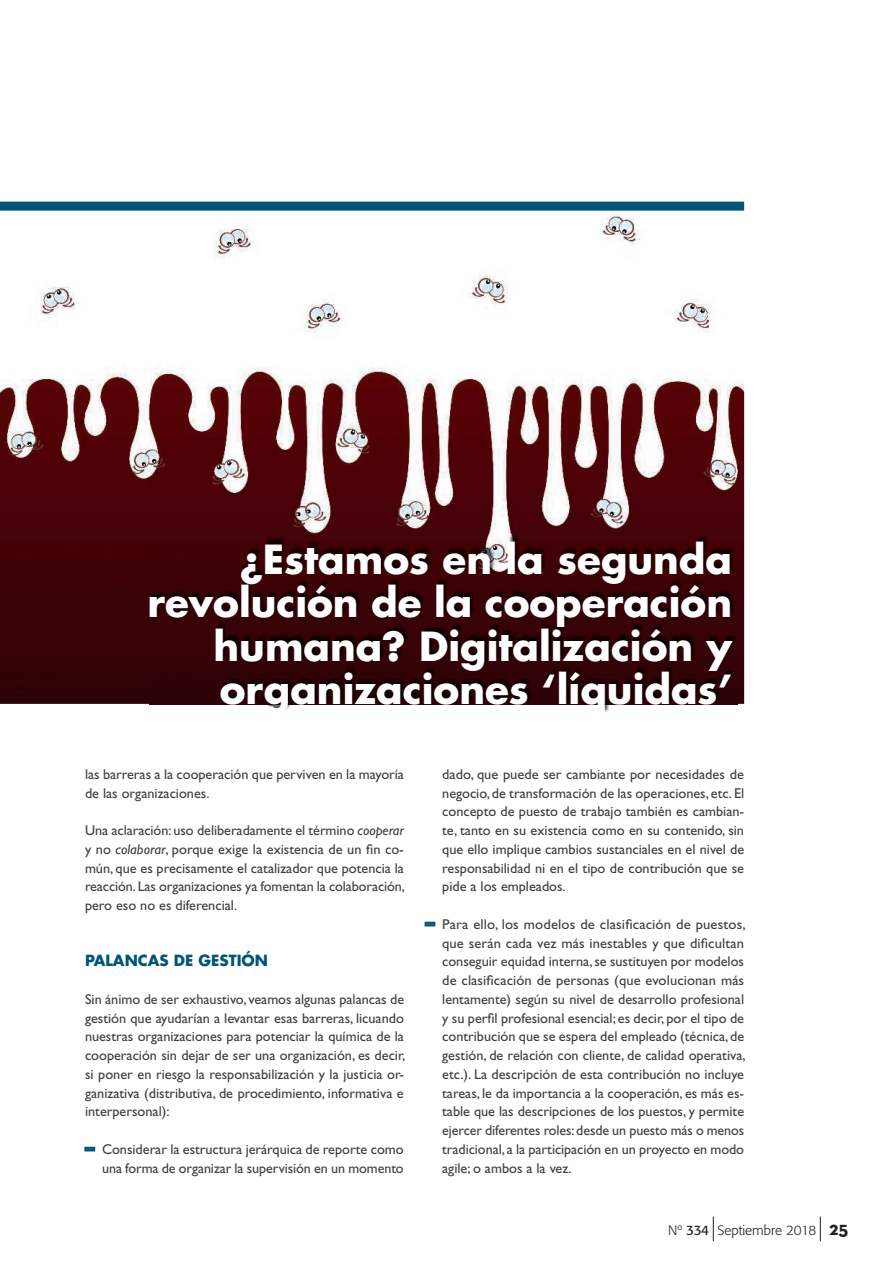
<style>
.page{position:relative;width:893px;height:1263px;background:#fff}
.page>*{position:absolute;margin:0;border:0;box-sizing:border-box;transform-origin:0 0}
.t1{font:700 39px/43.5px "Futura Std";color:#fff;text-align:right}
.t2{font:700 15px "Futura Std";color:#015579}
.t3{font:14.25px/18.8px "Gill Sans Std";color:#3e3e3f;text-align:justify}
.t4{font:300 13.5px "Formata";color:#231f20}
.s1{font-style:italic}
.s2{font-family:"Gill Sans";font-weight:700;color:#1e5f81}
.s3{font-weight:400}
.s4{font-family:"Neutraface Text";font-weight:700;font-size:19.5px}
</style>
<div class="page">
<svg style="left:713px;top:1216px;width:1px;height:25px"></svg>
<svg style="left:820px;top:1216px;width:1px;height:25px"></svg>
<img style="left:0;top:212px;width:744px;height:492px">
<div style="left:0;top:202px;width:744px;height:9px;background:#015579"></div>
<img style="left:149px;top:535px;width:588px;height:177px">
<div style="left:84px;top:1147px;width:11px;height:4px;border:3px solid #015579"></div>
<div style="left:425px;top:922px;width:10px;height:4px;border:3px solid #015579"></div>
<h1 class="t1" style="left:147px;top:537px;width:586px">¿estamos en la segunda revolución de la cooperación humana? digitalización y organizaciones ‘líquidas’</h1>
<p class="t3" style="left:85px;top:765px;width:320px">las barreras a la cooperación que perviven en la mayoría de las organizaciones.</p>
<p class="t3" style="left:85px;top:821px;width:321px">Una aclaración: uso deliberadamente el término <span class="s1">cooperar </span>y no <span class="s1">colaborar</span>, porque exige la existencia de un fin co&shy;mún, que es precisamente el catalizador que potencia la reacción. Las organizaciones ya fomentan la colaboración, pero eso no es diferencial.</p>
<p class="t2" style="left:85px;top:951px;width:185px">PaLancas de gestión</p>
<p class="t3" style="left:85px;top:990px;width:322px">Sin ánimo de ser exhaustivo, veamos algunas palancas de gestión que ayudarían a levantar esas barreras, licuando nuestras organizaciones para potenciar la química de la cooperación sin dejar de ser una organización, es decir, si poner en riesgo la responsabilización y la justicia or&shy;ganizativa (distributiva, de procedimiento, informativa e interpersonal):</p>
<p class="t3" style="left:85px;top:1140px;width:320px;text-align:right"><span class="s2">−</span> Considerar la estructura jerárquica de reporte como una forma de organizar la supervisión en un momento</p>
<p class="t3" style="left:442px;top:765px;width:303px">dado, que puede ser cambiante por necesidades de negocio, de transformación de las operaciones, etc. El concepto de puesto de trabajo también es cambian&shy;te, tanto en su existencia como en su contenido, sin que ello implique cambios sustanciales en el nivel de responsabilidad ni en el tipo de contribución que se pide a los empleados.</p>
<p class="t3" style="left:442px;top:915px;width:305px;text-align:left;text-indent:-17px"><span class="s2">−</span> Para ello, los modelos de clasificación de puestos, que serán cada vez más inestables y que dificultan conseguir equidad interna, se sustituyen por modelos de clasificación de personas (que evolucionan más lentamente) según su nivel de desarrollo profesional y su perfil profesional esencial; es decir, por el tipo de contribución que se espera del empleado (técnica, de gestión, de relación con cliente, de calidad operativa, etc.). La descripción de esta contribución no incluye tareas, le da importancia a la cooperación, es más es&shy;table que las descripciones de los puestos, y permite ejercer diferentes roles: desde un puesto más o menos tradicional, a la participación en un proyecto en modo agile; o ambos a la vez.</p>
<p class="t4" style="left:668px;top:1222px;width:182px">Nº <span class="s3">334</span> Septiembre 2018 <span class="s4">25</span></p>
</div>
